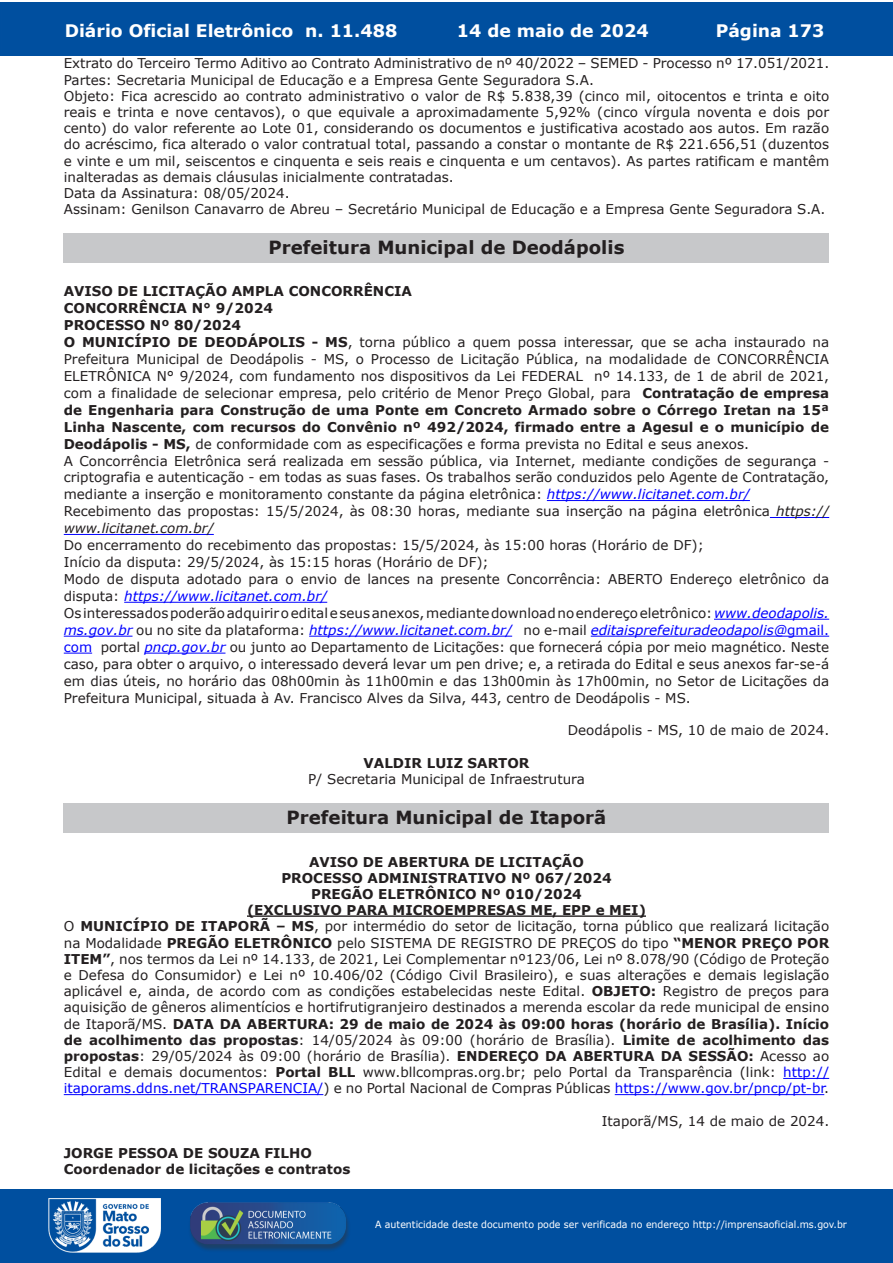
<style>
.page{position:relative;width:893px;height:1263px;background:#fff}
.page>*{position:absolute;margin:0;border:0;box-sizing:border-box;transform-origin:0 0}
.t1{font:700 18.15px "Verdana";color:#231f20}
.t2{font:700 17.25px "Verdana";color:#fff}
.t3{font:13.5px/16.2px "Verdana";color:#231f20}
.t4{font:700 13.5px/16.2px "Verdana";color:#231f20}
.t5{font:9.9px "Verdana";color:#fff;scale:.95 1}
.s1{font-weight:700}
.s2{font-style:italic;color:#00f}
.s3{font-style:italic}
.s4{color:#00f}
</style>
<div class="page">
<div style="left:0;top:2px;width:893px;height:53px;background:#004f9f"></div>
<div style="left:1px;top:1189px;width:892px;height:74px;background:#004f9f"></div>
<img style="left:49px;top:1198px;width:111px;height:54px">
<img style="left:185px;top:1201px;width:168px;height:54px">
<hr style="left:547px;top:500px;width:203px;height:1px;background:#00f">
<hr style="left:770px;top:517px;width:59px;height:1px;background:#00f">
<hr style="left:64px;top:534px;width:150px;height:1px;background:#00f">
<hr style="left:124px;top:602px;width:203px;height:1px;background:#00f">
<hr style="left:714px;top:619px;width:115px;height:1px;background:#00f">
<hr style="left:64px;top:636px;width:69px;height:1px;background:#00f">
<hr style="left:309px;top:636px;width:203px;height:1px;background:#00f">
<hr style="left:591px;top:636px;width:238px;height:1px;background:#00f">
<svg style="left:64px;top:653px;width:28px;height:1px"></svg>
<hr style="left:145px;top:653px;width:80px;height:1px;background:#00f">
<hr style="left:247px;top:915px;width:399px;height:2px;background:#231f20">
<hr style="left:783px;top:1078px;width:46px;height:1px;background:#00f">
<hr style="left:64px;top:1094px;width:259px;height:1px;background:#00f">
<hr style="left:615px;top:1094px;width:209px;height:1px;background:#00f">
<div style="left:64px;top:233px;width:765px;height:30px;background:#c7c8ca"></div>
<div style="left:64px;top:803px;width:765px;height:29px;background:#c7c8ca"></div>
<p class="t2" style="left:65px;top:18px;width:334px">Diário Oficial Eletrônico n. 11.488</p>
<p class="t2" style="left:457px;top:18px;width:193px">14 de maio de 2024</p>
<p class="t2" style="left:716px;top:18px;width:110px">Página 173</p>
<p class="t3" style="left:64px;top:55px;width:767px">Extrato do Terceiro Termo Aditivo ao Contrato Administrativo de nº 40/2022 – SEMED - Processo nº 17.051/2021.<br>Partes: Secretaria Municipal de Educação e a Empresa Gente Seguradora S.A.<br>Objeto: Fica acrescido ao contrato administrativo o valor de R$ 5.838,39 (cinco mil, oitocentos e trinta e oito reais e trinta e nove centavos), o que equivale a aproximadamente 5,92% (cinco vírgula noventa e dois por cento) do valor referente ao Lote 01, considerando os documentos e justificativa acostado aos autos. Em razão do acréscimo, fica alterado o valor contratual total, passando a constar o montante de R$ 221.656,51 (duzentos e vinte e um mil, seiscentos e cinquenta e seis reais e cinquenta e um centavos). As partes ratificam e mantêm inalteradas as demais cláusulas inicialmente contratadas.<br>Data da Assinatura: 08/05/2024.<br>Assinam: Genilson Canavarro de Abreu – Secretário Municipal de Educação e a Empresa Gente Seguradora S.A.</p>
<h1 class="t1" style="left:269px;top:235px;width:357px">Prefeitura Municipal de Deodápolis</h1>
<p class="t3" style="left:64px;top:282px;width:767px;line-height:17px"><span class="s1">AVISO DE LICITAÇÃO AMPLA CONCORRÊNCIA<br>CONCORRÊNCIA N° 9/2024<br>PROCESSO Nº 80/2024<br>O MUNICÍPIO DE DEODÁPOLIS - MS</span>, torna público a quem possa interessar, que se acha instaurado na Prefeitura Municipal de Deodápolis - MS, o Processo de Licitação Pública, na modalidade de CONCORRÊNCIA ELETRÔNICA N° 9/2024, com fundamento nos dispositivos da Lei FEDERAL nº 14.133, de 1 de abril de 2021, com a finalidade de selecionar empresa, pelo critério de Menor Preço Global, para <span class="s1">Contratação de empresa de Engenharia para Construção de uma Ponte em Concreto Armado sobre o Córrego Iretan na 15ª Linha Nascente, com recursos do Convênio nº 492/2024, firmado entre a Agesul e o município de Deodápolis - MS,</span> de conformidade com as especificações e forma prevista no Edital e seus anexos.<br>A Concorrência Eletrônica será realizada em sessão pública, via Internet, mediante condições de segurança - criptografia e autenticação - em todas as suas fases. Os trabalhos serão conduzidos pelo Agente de Contratação, mediante a inserção e monitoramento constante da página eletrônica: <span class="s2">https://www.licitanet.com.br/ </span>Recebimento das propostas: 15/5/2024, às 08:30 horas, mediante sua inserção na página eletrônica <span class="s3">https:// www.licitanet.com.br/</span></p>
<p class="t3" style="left:64px;top:537px;width:767px;line-height:17px">Do encerramento do recebimento das propostas: 15/5/2024, às 15:00 horas (Horário de DF);<br>Início da disputa: 29/5/2024, às 15:15 horas (Horário de DF);<br>Modo de disputa adotado para o envio de lances na presente Concorrência: ABERTO Endereço eletrônico da disputa: <span class="s2">https://www.licitanet.com.br/<br></span>Os interessados poderão adquirir o edital e seus anexos, mediante download no endereço eletrônico: <span class="s2">www.deodapolis. ms.gov.br</span> ou no site da plataforma: <span class="s2">https://www.licitanet.com.br/</span> no e-mail <span class="s2">editaisprefeituradeodapolis@</span><span class="s4">gmail. com</span> portal <span class="s2">pncp.gov.br</span> ou junto ao Departamento de Licitações: que fornecerá cópia por meio magnético. Neste caso, para obter o arquivo, o interessado deverá levar um pen drive; e, a retirada do Edital e seus anexos far-se-á em dias úteis, no horário das 08h00min às 11h00min e das 13h00min às 17h00min, no Setor de Licitações da Prefeitura Municipal, situada à Av. Francisco Alves da Silva, 443, centro de Deodápolis - MS.</p>
<p class="t3" style="left:568px;top:722px;width:263px">Deodápolis - MS, 10 de maio de 2024.</p>
<p class="t4" style="left:364px;top:754px;width:167px">VALDIR LUIZ SARTOR</p>
<p class="t3" style="left:308px;top:771px;width:278px">P/ Secretaria Municipal de Infraestrutura</p>
<h1 class="t1" style="left:287px;top:804px;width:321px">Prefeitura Municipal de Itaporã</h1>
<p class="t3" style="left:64px;top:853px;width:767px;text-align:center"><span class="s1">AVISO DE ABERTURA DE LICITAÇÃO<br>PROCESSO ADMINISTRATIVO Nº 067/2024<br>PREGÃO ELETRÔNICO Nº 010/2024<br>(EXCLUSIVO PARA MICROEMPRESAS ME, EPP e MEI)<br></span>O <span class="s1">MUNICÍPIO DE ITAPORÃ – MS</span>, por intermédio do setor de licitação, torna público que realizará licitação na Modalidade <span class="s1">PREGÃO ELETRÔNICO</span> pelo SISTEMA DE REGISTRO DE PREÇOS do tipo <span class="s1">“MENOR PREÇO POR ITEM”</span>, nos termos da Lei nº 14.133, de 2021, Lei Complementar nº123/06, Lei nº 8.078/90 (Código de Proteção e Defesa do Consumidor) e Lei nº 10.406/02 (Código Civil Brasileiro), e suas alterações e demais legislação aplicável e, ainda, de acordo com as condições estabelecidas neste Edital. <span class="s1">OBJETO:</span> Registro de preços para aquisição de gêneros alimentícios e hortifrutigranjeiro destinados a merenda escolar da rede municipal de ensino de Itaporã/MS. <span class="s1">DATA DA ABERTURA: 29 de maio de 2024 às 09:00 horas (horário de Brasília). Início de acolhimento das propostas</span>: 14/05/2024 às 09:00 (horário de Brasília). <span class="s1">Limite de acolhimento das propostas</span>: 29/05/2024 às 09:00 (horário de Brasília). <span class="s1">ENDEREÇO DA ABERTURA DA SESSÃO:</span> Acesso ao Edital e demais documentos: <span class="s1">Portal BLL</span> www.bllcompras.org.br; pelo Portal da Transparência (link: <span class="s4">http:// itaporams.ddns.net/TRANSPARENCIA/</span>) e no Portal Nacional de Compras Públicas <span class="s4">https://www.gov.br/pncp/pt-br</span>.</p>
<p class="t3" style="left:602px;top:1113px;width:229px">Itaporã/MS, 14 de maio de 2024.</p>
<p class="t4" style="left:64px;top:1145px;width:288px">JORGE PESSOA DE SOUZA FILHO<br>Coordenador de licitações e contratos</p>
<p class="t5" style="left:375px;top:1218px;width:498px">A autenticidade deste documento pode ser verificada no endereço http://imprensaoficial.ms.gov.br</p>
</div>
